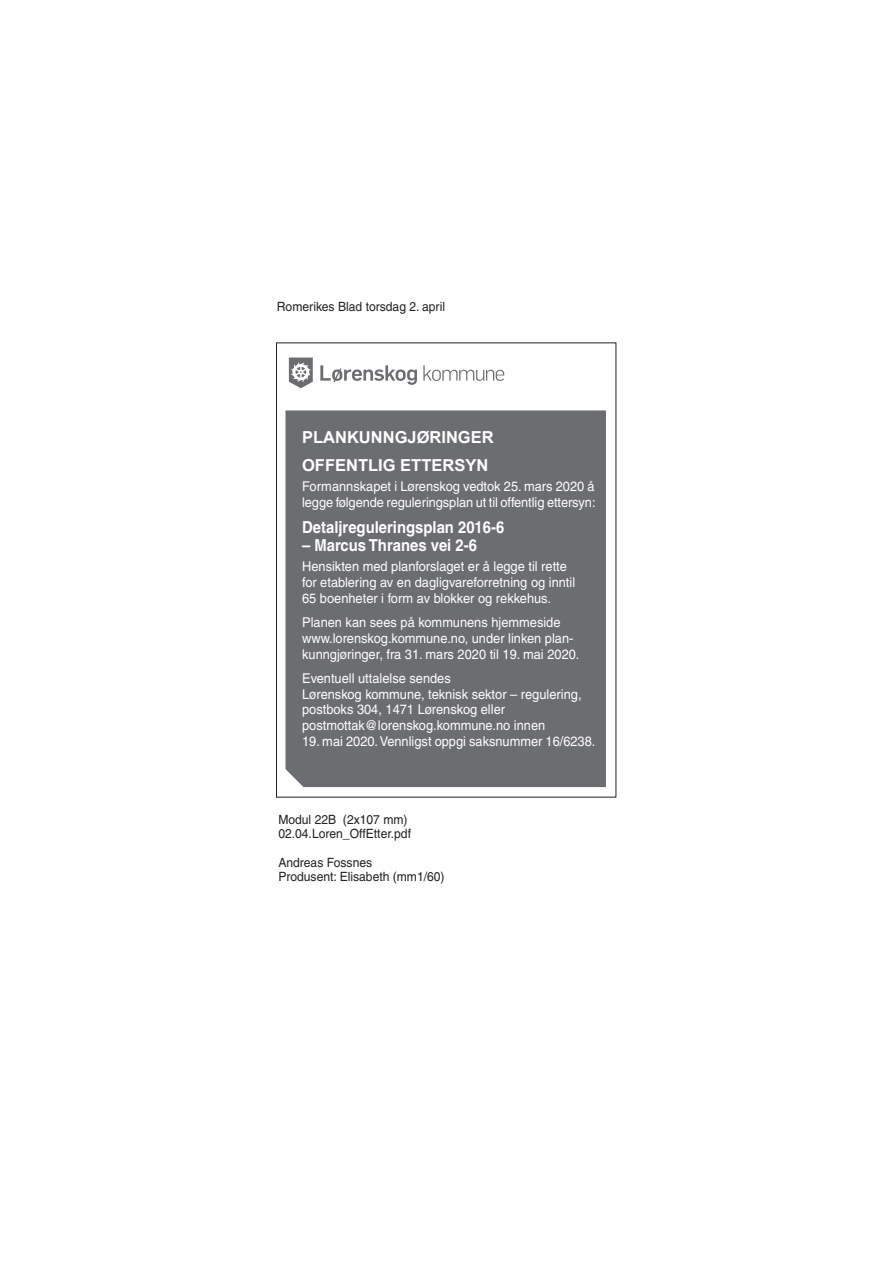
<style>
.page{position:relative;width:893px;height:1263px;background:#fff}
.page>*{position:absolute;margin:0;border:0;box-sizing:border-box;transform-origin:0 0}
.t1{font:700 16.5px "Helvetica LT";color:#fff;scale:.9 1}
.t2{font:700 16.5px/28px "Arial";color:#fff}
.t3{font:13.5px/15.8px "Helvetica LT";color:#fff;scale:.95 1}
.t4{font:12.75px/14.2px "Helvetica LT";color:#231f20;scale:.95 1}
</style>
<div class="page">
<svg style="left:289px;top:357px;width:24px;height:31px"></svg>
<svg style="left:320px;top:365px;width:97px;height:20px"></svg>
<svg style="left:423px;top:365px;width:81px;height:16px"></svg>
<div style="left:285px;top:410px;width:321px;height:377px;background:#6c6d70"></div>
<p class="t4" style="left:277px;top:300px;width:179px">Romerikes Blad torsdag 2. april</p>
<p class="t2" style="left:302px;top:423px;width:193px">PLANKUNNGJØRINGER<br>OFFENTLIG ETTERSYN</p>
<p class="t3" style="left:302px;top:478px;width:310px">Formannskapet i Lørenskog vedtok 25. mars 2020 å legge følgende reguleringsplan ut til offentlig ettersyn:</p>
<p class="t1" style="left:302px;top:517px;width:226px">Detaljreguleringsplan 2016-6</p>
<p class="t1" style="left:302px;top:535px;width:196px">– Marcus Thranes vei 2-6</p>
<p class="t3" style="left:302px;top:559px;width:289px">Hensikten med planforslaget er å legge til rette for etablering av en dagligvareforretning og inntil<br>65 boenheter i form av blokker og rekkehus.</p>
<p class="t3" style="left:302px;top:614px;width:293px">Planen kan sees på kommunens hjemmeside www.lorenskog.kommune.no, under linken plan&shy;kunngjøringer, fra 31. mars 2020 til 19. mai 2020.</p>
<p class="t3" style="left:302px;top:670px;width:296px">Eventuell uttalelse sendes<br>Lørenskog kommune, teknisk sektor – regulering, postboks 304, 1471 Lørenskog eller postmottak@lorenskog.kommune.no innen</p>
<p class="t3" style="left:302px;top:733px;width:310px">19. mai 2020. Vennligst oppgi saksnummer 16/6238.</p>
<p class="t4" style="left:278px;top:812px;width:141px">Modul 22B (2x107 mm)<br>02.04.Loren_OffEtter.pdf</p>
<p class="t4" style="left:278px;top:855px;width:177px">Andreas Fossnes<br>Produsent: Elisabeth (mm1/60)</p>
</div>
